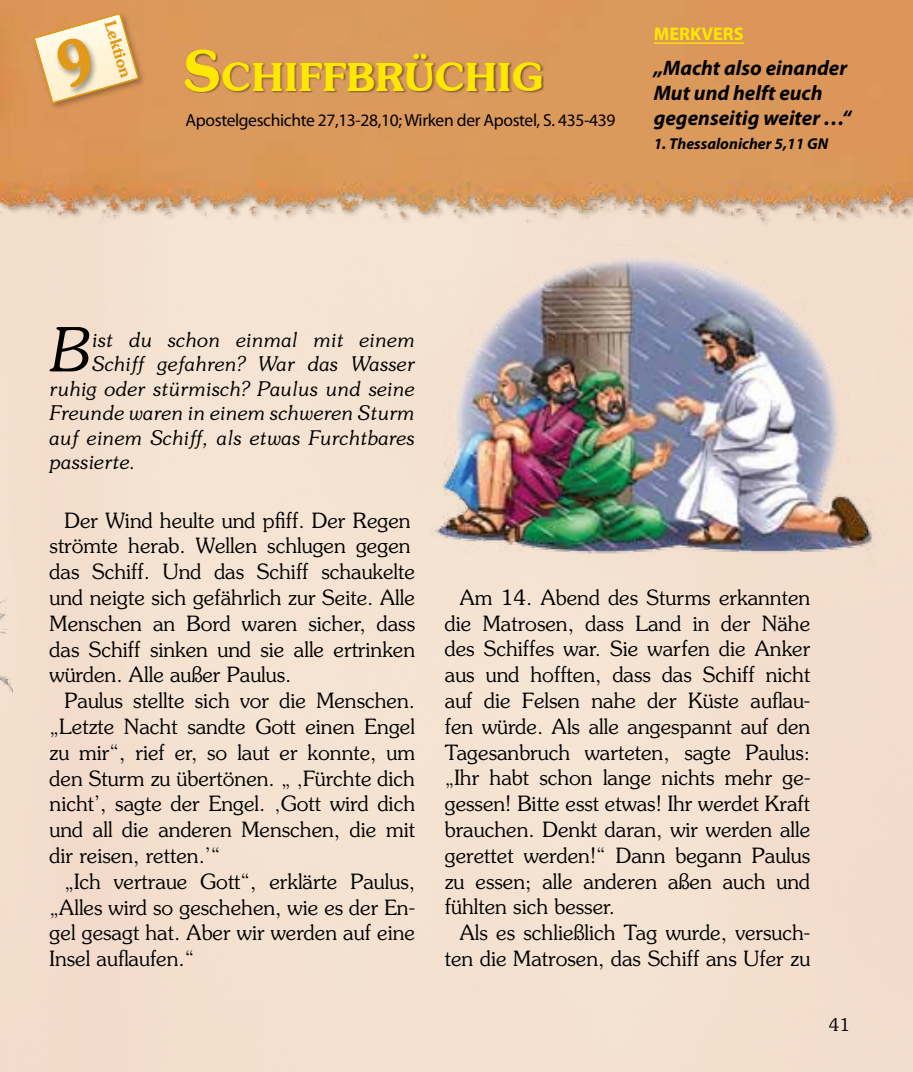
<style>
.page{position:relative;width:913px;height:1072px;background:#fff}
.page>*{position:absolute;margin:0;border:0;box-sizing:border-box;transform-origin:0 0}
.t1{font:italic 300 60.55px "Souvenir";color:#000}
.t2{font:600 39.2px "Souvenir IT Cby BT";color:#ffe800}
.t3{font:300 21px/25.7px "Souvenir";color:#000;text-align:justify}
.t4{font:italic 700 21px/25.2px "Myriad Pro";color:#000}
.t5{font:italic 300 20.12px "Souvenir";color:#000}
.t6{font:700 18.38px "Myriad Pro";color:#ffe800}
.t7{font:17.5px "Myriad Pro";letter-spacing:-.02em;color:#000}
.t8{font:300 17.5px "Souvenir";color:#000}
.t9{font:italic 700 15.75px "Myriad Pro";color:#000}
.t10{font:600 15.75px "Souvenir";color:#e09919}
.s1{font-size:56px}
</style>
<div class="page">
<img style="left:13px;top:0;width:900px;height:252px">
<hr style="left:654px;top:42px;width:90px;height:2px;background:#ffe800">
<div style="left:185px;top:50px;width:359px;height:43px;background:#000;opacity:.4"></div>
<img style="left:0;top:0;width:13px;height:1071px">
<img style="left:430px;top:244px;width:455px;height:329px">
<div style="left:31px;top:10px;width:115px;height:100px;background:#000;opacity:.3"></div>
<svg style="left:33px;top:13px;width:106px;height:91px;background:#e5c49a"></svg>
<p class="t10" style="left:119px;top:19px;width:59px;rotate:73deg">Lektion</p>
<h2 class="t2" style="left:183px;top:52px;width:337px"><span class="s1">S</span>CHIFFBRÜCHIG</h2>
<p class="t7" style="left:186px;top:109px;width:431px">Apostelgeschichte 27,13-28,10; Wirken der Apostel, S. 435-439</p>
<p class="t6" style="left:654px;top:21px;width:91px">MERKVERS</p>
<p class="t4" style="left:654px;top:55px;width:199px">„Macht also einander<br>Mut und helft euch gegenseitig weiter …“</p>
<p class="t9" style="left:654px;top:134px;width:176px">1. Thessalonicher 5,11 GN</p>
<h1 class="t1" style="left:49px;top:313px;width:43px">B</h1>
<p class="t5" style="left:92px;top:327px;width:324px">ist du schon einmal mit einem</p>
<p class="t5" style="left:92px;top:352px;width:324px">Schiff gefahren? War das Wasser</p>
<p class="t5" style="left:50px;top:376px;width:367px">ruhig oder stürmisch? Paulus und seine</p>
<p class="t5" style="left:50px;top:401px;width:367px">Freunde waren in einem schweren Sturm</p>
<p class="t5" style="left:50px;top:425px;width:367px">auf einem Schiff, als etwas Furchtbares</p>
<p class="t5" style="left:50px;top:450px;width:88px">passierte.</p>
<p class="t3" style="left:50px;top:507px;width:367px;text-align:left;text-indent:15px">Der Wind heulte und pfiff. Der Regen strömte herab. Wellen schlugen gegen das Schiff. Und das Schiff schaukelte und neigte sich gefährlich zur Seite. Alle Menschen an Bord waren sicher, dass das Schiff sinken und sie alle ertrinken würden. Alle außer Paulus.</p>
<p class="t3" style="left:50px;top:688px;width:367px;text-indent:15px">Paulus stellte sich vor die Menschen. „Letzte Nacht sandte Gott einen Engel zu mir“, rief er, so laut er konnte, um den Sturm zu übertönen. „ ‚Fürchte dich nicht’, sagte der Engel. ‚Gott wird dich und all die anderen Menschen, die mit dir reisen, retten.’“</p>
<p class="t3" style="left:50px;top:868px;width:367px;text-indent:15px">„Ich vertraue Gott“, erklärte Paulus, „Alles wird so geschehen, wie es der En&shy;gel gesagt hat. Aber wir werden auf eine Insel auflaufen.“</p>
<p class="t3" style="left:445px;top:584px;width:367px;text-indent:15px">Am 14. Abend des Sturms erkannten die Matrosen, dass Land in der Nähe des Schiffes war. Sie warfen die Anker aus und hofften, dass das Schiff nicht auf die Felsen nahe der Küste auflau&shy;fen würde. Als alle angespannt auf den Tagesanbruch warteten, sagte Paulus: „Ihr habt schon lange nichts mehr ge&shy;gessen! Bitte esst etwas! Ihr werdet Kraft brauchen. Denkt daran, wir werden alle gerettet werden!“ Dann begann Paulus zu essen; alle anderen aßen auch und fühlten sich besser.</p>
<p class="t3" style="left:445px;top:920px;width:367px;text-align:right">Als es schließlich Tag wurde, versuch&shy;ten die Matrosen, das Schiff ans Ufer zu</p>
<p class="t8" style="left:829px;top:1014px;width:22px">41</p>
</div>
